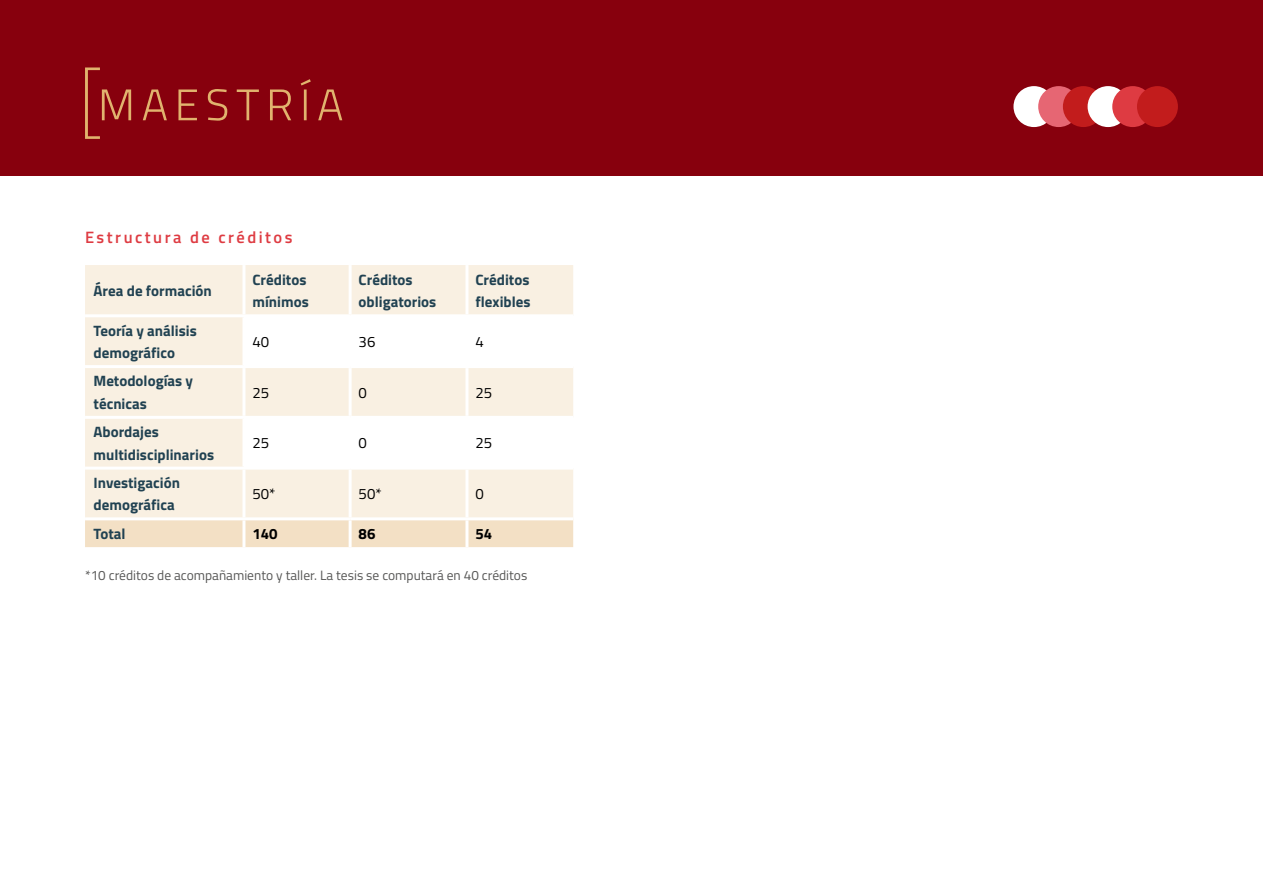
<style>
.page{position:relative;width:1263px;height:893px;background:#fff}
.page>*{position:absolute;margin:0;border:0;box-sizing:border-box;transform-origin:0 0}
.t1{font:600 16.5px "Titillium";letter-spacing:.15em;color:#de3b42}
.t2{font:700 15px/22.5px "Titillium";color:#214252}
.t3{font:15px "Titillium";color:#000}
.t4{font:700 15px "Titillium";color:#000}
.t5{font:13.5px "Titillium";color:#575756}
</style>
<div class="page">
<div style="left:0;top:0;width:1263px;height:175px;background:#87000d"></div>
<svg style="left:143px;top:89px;width:24px;height:31px"></svg>
<svg style="left:178px;top:89px;width:19px;height:31px"></svg>
<svg style="left:208px;top:89px;width:19px;height:32px"></svg>
<svg style="left:237px;top:89px;width:22px;height:31px"></svg>
<svg style="left:270px;top:89px;width:21px;height:31px"></svg>
<svg style="left:301px;top:79px;width:10px;height:41px"></svg>
<svg style="left:318px;top:89px;width:24px;height:31px"></svg>
<svg style="left:85px;top:67px;width:46px;height:72px"></svg>
<div style="left:1013px;top:86px;width:41px;height:41px;background:#fff;border-radius:50%"></div>
<div style="left:1038px;top:86px;width:41px;height:41px;background:#e66673;border-radius:50%"></div>
<div style="left:1063px;top:86px;width:41px;height:41px;background:#c21c1c;border-radius:50%"></div>
<div style="left:1087px;top:86px;width:41px;height:41px;background:#fff;border-radius:50%"></div>
<div style="left:1112px;top:86px;width:41px;height:41px;background:#de3b42;border-radius:50%"></div>
<div style="left:1137px;top:86px;width:41px;height:41px;background:#c21c1c;border-radius:50%"></div>
<svg style="left:85px;top:265px;width:488px;height:252px;fill:#f9f0e2"></svg>
<div style="left:85px;top:520px;width:488px;height:27px;background:#f3e0c5"></div>
<hr style="left:242px;top:265px;width:3px;height:49px;background:#fff">
<hr style="left:349px;top:265px;width:3px;height:49px;background:#fff">
<hr style="left:465px;top:265px;width:3px;height:49px;background:#fff">
<hr style="left:85px;top:314px;width:159px;height:3px;background:#fff">
<hr style="left:244px;top:314px;width:106px;height:3px;background:#fff">
<hr style="left:242px;top:317px;width:3px;height:48px;background:#fff">
<hr style="left:350px;top:314px;width:117px;height:3px;background:#fff">
<hr style="left:349px;top:317px;width:3px;height:48px;background:#fff">
<hr style="left:467px;top:314px;width:106px;height:3px;background:#fff">
<hr style="left:465px;top:317px;width:3px;height:48px;background:#fff">
<hr style="left:85px;top:365px;width:159px;height:3px;background:#fff">
<hr style="left:244px;top:365px;width:106px;height:3px;background:#fff">
<hr style="left:242px;top:368px;width:3px;height:48px;background:#fff">
<hr style="left:350px;top:365px;width:117px;height:3px;background:#fff">
<hr style="left:349px;top:368px;width:3px;height:48px;background:#fff">
<hr style="left:467px;top:365px;width:106px;height:3px;background:#fff">
<hr style="left:465px;top:368px;width:3px;height:48px;background:#fff">
<hr style="left:85px;top:416px;width:159px;height:3px;background:#fff">
<hr style="left:244px;top:416px;width:106px;height:3px;background:#fff">
<hr style="left:242px;top:419px;width:3px;height:48px;background:#fff">
<hr style="left:350px;top:416px;width:117px;height:3px;background:#fff">
<hr style="left:349px;top:419px;width:3px;height:48px;background:#fff">
<hr style="left:467px;top:416px;width:106px;height:3px;background:#fff">
<hr style="left:465px;top:419px;width:3px;height:48px;background:#fff">
<hr style="left:85px;top:467px;width:159px;height:3px;background:#fff">
<hr style="left:244px;top:467px;width:106px;height:3px;background:#fff">
<hr style="left:242px;top:470px;width:3px;height:47px;background:#fff">
<hr style="left:350px;top:467px;width:117px;height:3px;background:#fff">
<hr style="left:349px;top:470px;width:3px;height:47px;background:#fff">
<hr style="left:467px;top:467px;width:106px;height:3px;background:#fff">
<hr style="left:465px;top:470px;width:3px;height:47px;background:#fff">
<hr style="left:242px;top:520px;width:3px;height:27px;background:#fff">
<hr style="left:349px;top:520px;width:3px;height:27px;background:#fff">
<hr style="left:465px;top:520px;width:3px;height:27px;background:#fff">
<p class="t1" style="left:85px;top:224px;width:209px">Estructura de créditos</p>
<p class="t2" style="left:94px;top:279px;width:120px">Área de formación</p>
<p class="t2" style="left:252px;top:268px;width:58px">Créditos mínimos</p>
<p class="t2" style="left:359px;top:268px;width:79px">Créditos obligatorios</p>
<p class="t2" style="left:475px;top:268px;width:56px">Créditos flexibles</p>
<p class="t2" style="left:94px;top:318px;width:105px">Teoría y análisis demográfico</p>
<p class="t3" style="left:252px;top:331px;width:18px">40</p>
<p class="t3" style="left:359px;top:331px;width:18px">36</p>
<p class="t3" style="left:475px;top:331px;width:10px">4</p>
<p class="t2" style="left:94px;top:369px;width:101px">Metodologías y técnicas</p>
<p class="t3" style="left:252px;top:381px;width:18px">25</p>
<p class="t3" style="left:359px;top:381px;width:10px">0</p>
<p class="t3" style="left:475px;top:381px;width:18px">25</p>
<p class="t2" style="left:94px;top:420px;width:122px">Abordajes multidisciplinarios</p>
<p class="t3" style="left:252px;top:432px;width:18px">25</p>
<p class="t3" style="left:359px;top:432px;width:10px">0</p>
<p class="t3" style="left:475px;top:432px;width:18px">25</p>
<p class="t2" style="left:94px;top:471px;width:88px">Investigación demográfica</p>
<p class="t3" style="left:252px;top:483px;width:25px">50*</p>
<p class="t3" style="left:359px;top:483px;width:25px">50*</p>
<p class="t3" style="left:475px;top:483px;width:10px">0</p>
<p class="t2" style="left:94px;top:521px;width:34px">Total</p>
<p class="t4" style="left:252px;top:522px;width:27px">140</p>
<p class="t4" style="left:359px;top:522px;width:18px">86</p>
<p class="t4" style="left:475px;top:522px;width:18px">54</p>
<p class="t5" style="left:85px;top:565px;width:444px">*10 créditos de acompañamiento y taller. La tesis se computará en 40 créditos</p>
</div>
